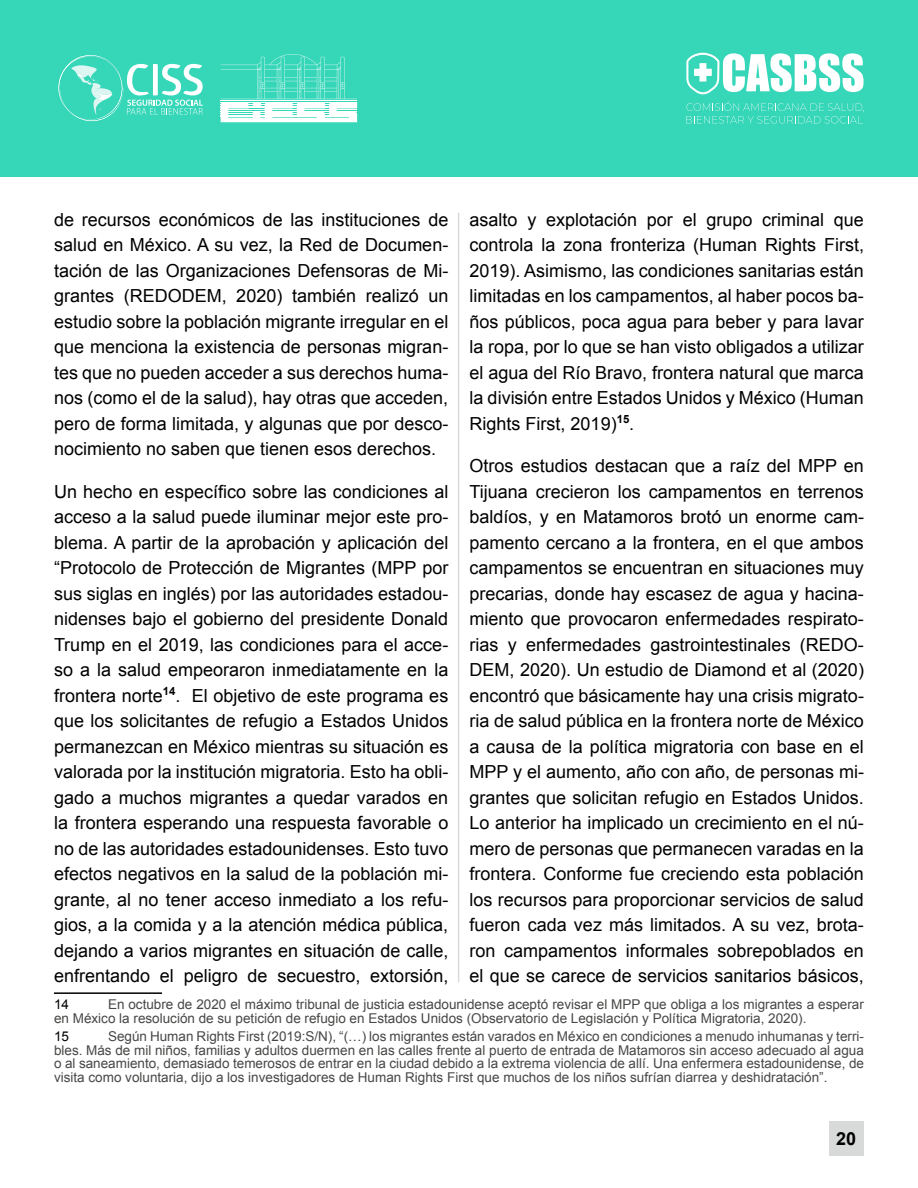
<style>
.page{position:relative;width:918px;height:1188px;background:#fff}
.page>*{position:absolute;margin:0;border:0;box-sizing:border-box;transform-origin:0 0}
.t1{font:18px/25.5px "Arial";color:#000;text-align:justify}
.t2{font:700 18px "Arial";color:#000}
.t3{font:13.5px/13.5px "Arial";color:#474746}
.t4{font:13.5px "Arial";color:#000}
</style>
<div class="page">
<div style="left:0;top:0;width:918px;height:176px;background:#36d6b8"></div>
<svg style="left:686px;top:102px;width:178px;height:22px"></svg>
<svg style="left:686px;top:53px;width:178px;height:41px"></svg>
<svg style="left:221px;top:54px;width:136px;height:68px"></svg>
<svg style="left:58px;top:55px;width:145px;height:66px"></svg>
<div style="left:829px;top:1121px;width:35px;height:34px;background:#d8dad9"></div>
<hr style="left:54px;top:992px;width:108px;height:2px;background:#000">
<hr style="left:458px;top:213px;width:1px;height:769px;background:#d8dad9">
<p class="t1" style="left:470px;top:207px;width:396px">asalto y explotación por el grupo criminal que controla la zona fronteriza (Human Rights First, 2019). Asimismo, las condiciones sanitarias están limitadas en los campamentos, al haber pocos ba&shy;ños públicos, poca agua para beber y para lavar la ropa, por lo que se han visto obligados a utilizar el agua del Río Bravo, frontera natural que marca la división entre Estados Unidos y México (Human Rights First, 2019)<sup>15</sup>.</p>
<p class="t1" style="left:470px;top:453px;width:396px">Otros estudios destacan que a raíz del MPP en Tijuana crecieron los campamentos en terrenos baldíos, y en Matamoros brotó un enorme cam&shy;pamento cercano a la frontera, en el que ambos campamentos se encuentran en situaciones muy precarias, donde hay escasez de agua y hacina&shy;miento que provocaron enfermedades respirato&shy;rias y enfermedades gastrointestinales (REDO-DEM, 2020). Un estudio de Diamond et al (2020) encontró que básicamente hay una crisis migrato&shy;ria de salud pública en la frontera norte de México a causa de la política migratoria con base en el MPP y el aumento, año con año, de personas mi&shy;grantes que solicitan refugio en Estados Unidos.<br>Lo anterior ha implicado un crecimiento en el nú&shy;mero de personas que permanecen varadas en la frontera. Conforme fue creciendo esta población los recursos para proporcionar servicios de salud fueron cada vez más limitados. A su vez, brota&shy;ron campamentos informales sobrepoblados en el que se carece de servicios sanitarios básicos,</p>
<p class="t1" style="left:54px;top:207px;width:396px">de recursos económicos de las instituciones de salud en México. A su vez, la Red de Documen&shy;tación de las Organizaciones Defensoras de Mi&shy;grantes (REDODEM, 2020) también realizó un estudio sobre la población migrante irregular en el que menciona la existencia de personas migran&shy;tes que no pueden acceder a sus derechos huma&shy;nos (como el de la salud), hay otras que acceden, pero de forma limitada, y algunas que por desco&shy;nocimiento no saben que tienen esos derechos.</p>
<p class="t1" style="left:54px;top:479px;width:396px">Un hecho en específico sobre las condiciones al acceso a la salud puede iluminar mejor este pro&shy;blema. A partir de la aprobación y aplicación del “Protocolo de Protección de Migrantes (MPP por sus siglas en inglés) por las autoridades estadou&shy;nidenses bajo el gobierno del presidente Donald Trump en el 2019, las condiciones para el acce&shy;so a la salud empeoraron inmediatamente en la frontera norte<sup>14</sup>. El objetivo de este programa es que los solicitantes de refugio a Estados Unidos permanezcan en México mientras su situación es valorada por la institución migratoria. Esto ha obli&shy;gado a muchos migrantes a quedar varados en la frontera esperando una respuesta favorable o no de las autoridades estadounidenses. Esto tuvo efectos negativos en la salud de la población mi&shy;grante, al no tener acceso inmediato a los refu&shy;gios, a la comida y a la atención médica pública, dejando a varios migrantes en situación de calle, enfrentando el peligro de secuestro, extorsión,</p>
<p class="t4" style="left:54px;top:996px;width:17px">14</p>
<p class="t3" style="left:54px;top:998px;width:811px;text-indent:54px">En octubre de 2020 el máximo tribunal de justicia estadounidense aceptó revisar el MPP que obliga a los migrantes a esperar en México la resolución de su petición de refugio en Estados Unidos (Observatorio de Legislación y Política Migratoria, 2020).</p>
<p class="t4" style="left:54px;top:1028px;width:17px">15</p>
<p class="t3" style="left:54px;top:1030px;width:812px;text-align:justify;text-indent:54px">Según Human Rights First (2019:S/N), “(…) los migrantes están varados en México en condiciones a menudo inhumanas y terri&shy;bles. Más de mil niños, familias y adultos duermen en las calles frente al puerto de entrada de Matamoros sin acceso adecuado al agua o al saneamiento, demasiado temerosos de entrar en la ciudad debido a la extrema violencia de allí. Una enfermera estadounidense, de visita como voluntaria, dijo a los investigadores de Human Rights First que muchos de los niños sufrían diarrea y deshidratación”.</p>
<p class="t2" style="left:836px;top:1126px;width:22px">20</p>
</div>
